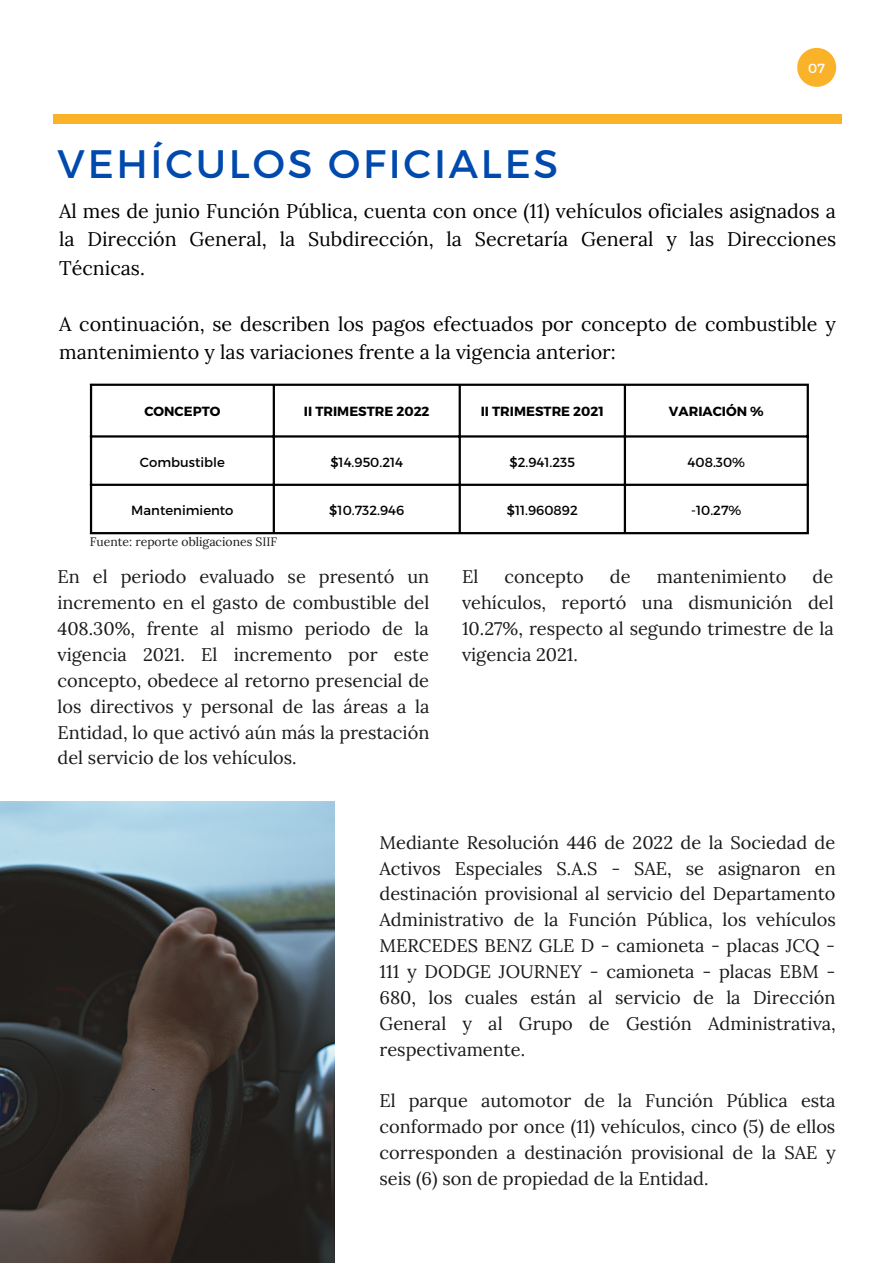
<style>
.page{position:relative;width:893px;height:1264px;background:#fff}
.page>*{position:absolute;margin:0;border:0;box-sizing:border-box;transform-origin:0 0}
.t1{font:39.6px "Montserrat";letter-spacing:.07em;color:#004aad}
.t2{font:19.65px/28px "Lora";color:#000;text-align:justify}
.t3{font:18.15px/25.8px "Lora";color:#191919;text-align:justify}
.t4{font:13.2px "Montserrat";color:#000}
.t5{font:700 13.2px "Montserrat";color:#000}
.t6{font:13.2px "Montserrat";color:#fff}
.t7{font:12.15px "Lora";color:#191919}
</style>
<div class="page">
<div style="left:53px;top:115px;width:788px;height:9px;background:#fab328"></div>
<svg style="left:797px;top:48px;width:39px;height:39px"></svg>
<img style="left:0;top:801px;width:334px;height:461px">
<hr style="left:90px;top:386px;width:2px;height:146px;background:#000">
<hr style="left:273px;top:386px;width:2px;height:146px;background:#000">
<hr style="left:458px;top:386px;width:3px;height:146px;background:#000">
<hr style="left:623px;top:386px;width:3px;height:146px;background:#000">
<hr style="left:806px;top:386px;width:2px;height:146px;background:#000">
<hr style="left:90px;top:383px;width:718px;height:3px;background:#000">
<hr style="left:90px;top:435px;width:718px;height:2px;background:#000">
<hr style="left:90px;top:483px;width:718px;height:3px;background:#000">
<hr style="left:90px;top:532px;width:718px;height:2px;background:#000">
<p class="t6" style="left:808px;top:59px;width:18px">07</p>
<h1 class="t1" style="left:57px;top:138px;width:502px">VEHÍCULOS OFICIALES</h1>
<p class="t2" style="left:59px;top:197px;width:778px">Al mes de junio Función Pública, cuenta con once (11) vehículos oficiales asignados a la Dirección General, la Subdirección, la Secretaría General y las Direcciones Técnicas.</p>
<p class="t2" style="left:59px;top:309px;width:778px">A continuación, se describen los pagos efectuados por concepto de combustible y mantenimiento y las variaciones frente a la vigencia anterior:</p>
<p class="t5" style="left:144px;top:402px;width:77px">CONCEPTO</p>
<p class="t5" style="left:304px;top:402px;width:127px">II TRIMESTRE 2022</p>
<p class="t5" style="left:480px;top:402px;width:125px">II TRIMESTRE 2021</p>
<p class="t5" style="left:669px;top:402px;width:96px">VARIACIÓN %</p>
<p class="t4" style="left:140px;top:453px;width:86px">Combustible</p>
<p class="t4" style="left:330px;top:453px;width:74px">$14.950.214</p>
<p class="t4" style="left:509px;top:453px;width:67px">$2.941.235</p>
<p class="t4" style="left:687px;top:453px;width:59px">408.30%</p>
<p class="t4" style="left:131px;top:501px;width:104px">Mantenimiento</p>
<p class="t4" style="left:329px;top:501px;width:76px">$10.732.946</p>
<p class="t4" style="left:507px;top:501px;width:72px">$11.960892</p>
<p class="t4" style="left:691px;top:501px;width:52px">-10.27%</p>
<p class="t7" style="left:90px;top:533px;width:189px">Fuente: reporte obligaciones SIIF</p>
<p class="t3" style="left:462px;top:564px;width:18px">El</p>
<p class="t3" style="left:504px;top:564px;width:81px">concepto</p>
<p class="t3" style="left:610px;top:564px;width:22px">de</p>
<p class="t3" style="left:656px;top:564px;width:131px">mantenimiento</p>
<p class="t3" style="left:57px;top:564px;width:373px">En el periodo evaluado se presentó un incremento en el gasto de combustible del 408.30%, frente al mismo periodo de la vigencia 2021. El incremento por este concepto, obedece al retorno presencial de los directivos y personal de las áreas a la Entidad, lo que activó aún más la prestación del servicio de los vehículos.</p>
<p class="t3" style="left:462px;top:564px;width:373px;text-indent:350px">de vehículos, reportó una dismunición del 10.27%, respecto al segundo trimestre de la vigencia 2021.</p>
<p class="t3" style="left:379px;top:829px;width:458px">Mediante Resolución 446 de 2022 de la Sociedad de Activos Especiales S.A.S - SAE, se asignaron en destinación provisional al servicio del Departamento Administrativo de la Función Pública, los vehículos MERCEDES BENZ GLE D - camioneta - placas JCQ - 111 y DODGE JOURNEY - camioneta - placas EBM - 680, los cuales están al servicio de la Dirección General y al Grupo de Gestión Administrativa, respectivamente.</p>
<p class="t3" style="left:379px;top:1087px;width:457px">El parque automotor de la Función Pública esta conformado por once (11) vehículos, cinco (5) de ellos corresponden a destinación provisional de la SAE y seis (6) son de propiedad de la Entidad.</p>
</div>
